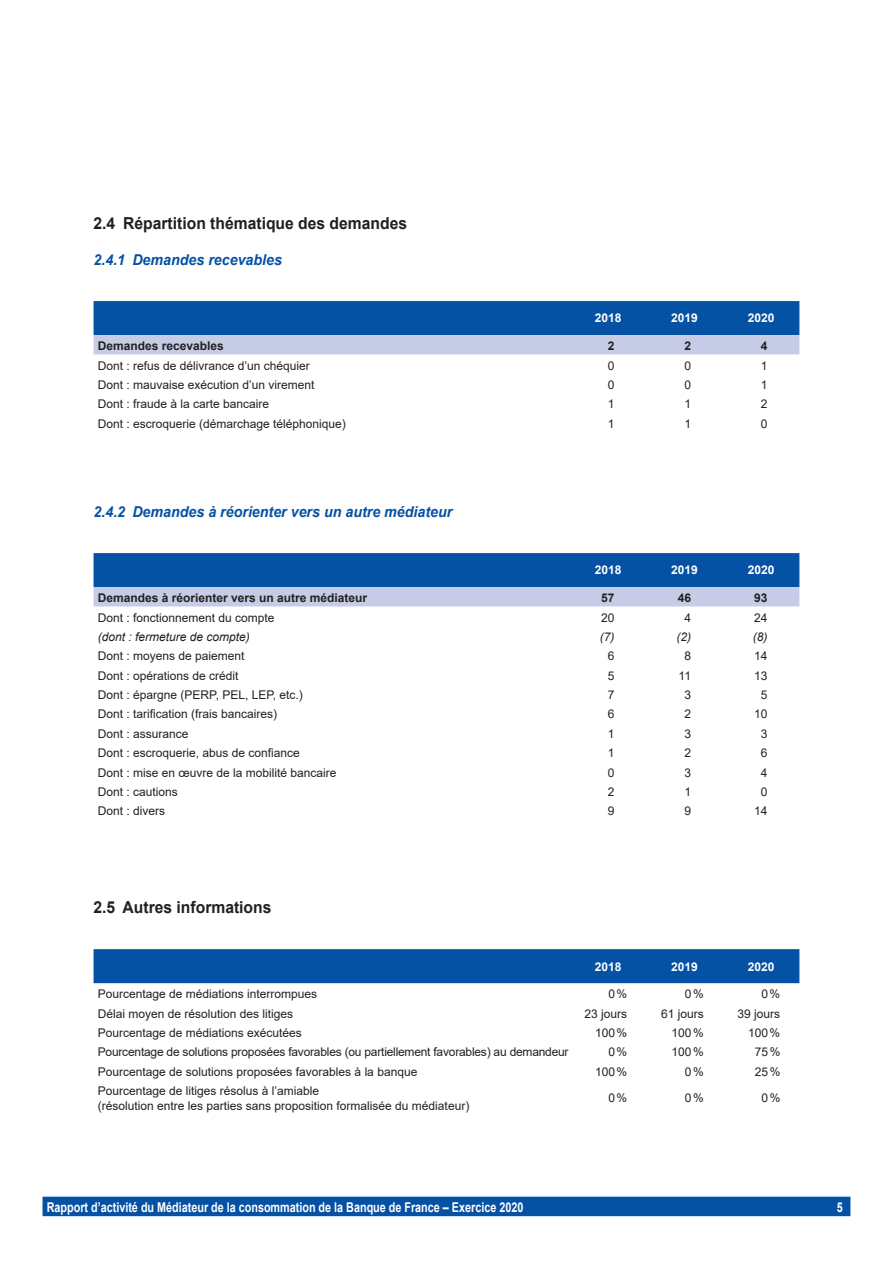
<style>
.page{position:relative;width:893px;height:1263px;background:#fff}
.page>*{position:absolute;margin:0;border:0;box-sizing:border-box;transform-origin:0 0}
.t1{font:700 16.5px "Arial";color:#231f20;scale:.95 1}
.t2{font:italic 700 15px "Arial";color:#0551a4;scale:.95 1}
.t3{font:700 13.5px "Arial";color:#fff;scale:.8 1}
.t4{font:12px/14.4px "Arial";color:#231f20}
.t5{font:12px "Arial";letter-spacing:-.02em;color:#231f20}
.t6{font:700 12px "Arial";color:#231f20}
.t7{font:700 12px "Arial";color:#fff}
.t8{font:italic 12px "Arial";color:#231f20}
</style>
<div class="page">
<div style="left:43px;top:1197px;width:807px;height:19px;background:#0551a4"></div>
<svg style="left:94px;top:301px;width:705px;height:53px;background:#4a7dbb"></svg>
<svg style="left:94px;top:553px;width:705px;height:53px;background:#4b7dbb"></svg>
<div style="left:94px;top:949px;width:705px;height:34px;background:#0551a4"></div>
<h1 class="t1" style="left:94px;top:212px;width:332px">2.4 Répartition thématique des demandes</h1>
<p class="t2" style="left:94px;top:250px;width:200px">2.4.1 Demandes recevables</p>
<p class="t7" style="left:595px;top:310px;width:28px">2018</p>
<p class="t7" style="left:671px;top:310px;width:28px">2019</p>
<p class="t7" style="left:748px;top:310px;width:28px">2020</p>
<p class="t6" style="left:98px;top:337px;width:128px">Demandes recevables</p>
<p class="t6" style="left:608px;top:337px;width:8px">2</p>
<p class="t6" style="left:684px;top:337px;width:8px">2</p>
<p class="t6" style="left:761px;top:337px;width:8px">4</p>
<p class="t4" style="left:98px;top:358px;width:214px">Dont : refus de délivrance d’un chéquier</p>
<p class="t4" style="left:608px;top:358px;width:8px">0</p>
<p class="t4" style="left:684px;top:358px;width:8px">0</p>
<p class="t4" style="left:761px;top:358px;width:8px">1</p>
<p class="t4" style="left:98px;top:377px;width:218px">Dont : mauvaise exécution d’un virement</p>
<p class="t4" style="left:608px;top:377px;width:8px">0</p>
<p class="t4" style="left:684px;top:377px;width:8px">0</p>
<p class="t4" style="left:761px;top:377px;width:8px">1</p>
<p class="t4" style="left:98px;top:397px;width:173px">Dont : fraude à la carte bancaire</p>
<p class="t4" style="left:608px;top:397px;width:8px">1</p>
<p class="t4" style="left:684px;top:397px;width:8px">1</p>
<p class="t4" style="left:761px;top:397px;width:8px">2</p>
<p class="t4" style="left:98px;top:416px;width:250px">Dont : escroquerie (démarchage téléphonique)</p>
<p class="t4" style="left:608px;top:416px;width:8px">1</p>
<p class="t4" style="left:684px;top:416px;width:8px">1</p>
<p class="t4" style="left:761px;top:416px;width:8px">0</p>
<p class="t2" style="left:94px;top:502px;width:379px">2.4.2 Demandes à réorienter vers un autre médiateur</p>
<p class="t7" style="left:595px;top:562px;width:28px">2018</p>
<p class="t7" style="left:671px;top:562px;width:28px">2019</p>
<p class="t7" style="left:748px;top:562px;width:28px">2020</p>
<p class="t6" style="left:98px;top:589px;width:271px">Demandes à réorienter vers un autre médiateur</p>
<p class="t6" style="left:601px;top:589px;width:15px">57</p>
<p class="t6" style="left:678px;top:589px;width:15px">46</p>
<p class="t6" style="left:754px;top:589px;width:15px">93</p>
<p class="t4" style="left:98px;top:610px;width:178px">Dont : fonctionnement du compte</p>
<p class="t4" style="left:601px;top:610px;width:15px">20</p>
<p class="t4" style="left:684px;top:610px;width:8px">4</p>
<p class="t4" style="left:754px;top:610px;width:15px">24</p>
<p class="t8" style="left:98px;top:629px;width:154px">(dont : fermeture de compte)</p>
<p class="t8" style="left:600px;top:629px;width:16px">(7)</p>
<p class="t8" style="left:676px;top:629px;width:16px">(2)</p>
<p class="t8" style="left:753px;top:629px;width:16px">(8)</p>
<p class="t4" style="left:98px;top:649px;width:148px">Dont : moyens de paiement</p>
<p class="t4" style="left:608px;top:649px;width:8px">6</p>
<p class="t4" style="left:684px;top:649px;width:8px">8</p>
<p class="t4" style="left:754px;top:649px;width:15px">14</p>
<p class="t4" style="left:98px;top:668px;width:142px">Dont : opérations de crédit</p>
<p class="t4" style="left:608px;top:668px;width:8px">5</p>
<p class="t4" style="left:678px;top:668px;width:14px">11</p>
<p class="t4" style="left:754px;top:668px;width:15px">13</p>
<p class="t4" style="left:98px;top:688px;width:207px">Dont : épargne (PERP, PEL, LEP, etc.)</p>
<p class="t4" style="left:608px;top:688px;width:8px">7</p>
<p class="t4" style="left:684px;top:688px;width:8px">3</p>
<p class="t4" style="left:761px;top:688px;width:8px">5</p>
<p class="t4" style="left:98px;top:707px;width:181px">Dont : tarification (frais bancaires)</p>
<p class="t4" style="left:608px;top:707px;width:8px">6</p>
<p class="t4" style="left:684px;top:707px;width:8px">2</p>
<p class="t4" style="left:754px;top:707px;width:15px">10</p>
<p class="t4" style="left:98px;top:726px;width:92px">Dont : assurance</p>
<p class="t4" style="left:608px;top:726px;width:8px">1</p>
<p class="t4" style="left:684px;top:726px;width:8px">3</p>
<p class="t4" style="left:761px;top:726px;width:8px">3</p>
<p class="t4" style="left:98px;top:746px;width:204px">Dont : escroquerie, abus de confiance</p>
<p class="t4" style="left:608px;top:746px;width:8px">1</p>
<p class="t4" style="left:684px;top:746px;width:8px">2</p>
<p class="t4" style="left:761px;top:746px;width:8px">6</p>
<p class="t4" style="left:98px;top:765px;width:240px">Dont : mise en œuvre de la mobilité bancaire</p>
<p class="t4" style="left:608px;top:765px;width:8px">0</p>
<p class="t4" style="left:684px;top:765px;width:8px">3</p>
<p class="t4" style="left:761px;top:765px;width:8px">4</p>
<p class="t4" style="left:98px;top:784px;width:82px">Dont : cautions</p>
<p class="t4" style="left:608px;top:784px;width:8px">2</p>
<p class="t4" style="left:684px;top:784px;width:8px">1</p>
<p class="t4" style="left:761px;top:784px;width:8px">0</p>
<p class="t4" style="left:98px;top:804px;width:69px">Dont : divers</p>
<p class="t4" style="left:608px;top:804px;width:8px">9</p>
<p class="t4" style="left:684px;top:804px;width:8px">9</p>
<p class="t4" style="left:754px;top:804px;width:15px">14</p>
<h1 class="t1" style="left:94px;top:896px;width:189px">2.5 Autres informations</h1>
<p class="t7" style="left:595px;top:958px;width:28px">2018</p>
<p class="t7" style="left:671px;top:958px;width:28px">2019</p>
<p class="t7" style="left:748px;top:958px;width:28px">2020</p>
<p class="t4" style="left:98px;top:987px;width:221px">Pourcentage de médiations interrompues</p>
<p class="t4" style="left:608px;top:987px;width:20px">0%</p>
<p class="t4" style="left:685px;top:987px;width:20px">0%</p>
<p class="t4" style="left:761px;top:987px;width:20px">0%</p>
<p class="t4" style="left:98px;top:1006px;width:197px">Délai moyen de résolution des litiges</p>
<p class="t4" style="left:584px;top:1006px;width:44px">23 jours</p>
<p class="t4" style="left:661px;top:1006px;width:44px">61 jours</p>
<p class="t4" style="left:738px;top:1006px;width:44px">39 jours</p>
<p class="t4" style="left:98px;top:1025px;width:206px">Pourcentage de médiations exécutées</p>
<p class="t4" style="left:595px;top:1025px;width:34px">100%</p>
<p class="t4" style="left:672px;top:1025px;width:34px">100%</p>
<p class="t4" style="left:748px;top:1025px;width:34px">100%</p>
<p class="t5" style="left:98px;top:1044px;width:472px">Pourcentage de solutions proposées favorables (ou partiellement favorables) au demandeur</p>
<p class="t4" style="left:608px;top:1045px;width:20px">0%</p>
<p class="t4" style="left:672px;top:1045px;width:34px">100%</p>
<p class="t4" style="left:755px;top:1045px;width:27px">75%</p>
<p class="t4" style="left:98px;top:1064px;width:321px">Pourcentage de solutions proposées favorables à la banque</p>
<p class="t4" style="left:595px;top:1064px;width:34px">100%</p>
<p class="t4" style="left:685px;top:1064px;width:20px">0%</p>
<p class="t4" style="left:755px;top:1064px;width:27px">25%</p>
<p class="t4" style="left:98px;top:1084px;width:373px">Pourcentage de litiges résolus à l’amiable<br>(résolution entre les parties sans proposition formalisée du médiateur)</p>
<p class="t4" style="left:608px;top:1091px;width:20px">0%</p>
<p class="t4" style="left:685px;top:1091px;width:20px">0%</p>
<p class="t4" style="left:761px;top:1091px;width:20px">0%</p>
<p class="t3" style="left:47px;top:1197px;width:597px">Rapport d’activité du Médiateur de la consommation de la Banque de France – Exercice 2020</p>
<p class="t3" style="left:837px;top:1197px;width:9px">5</p>
</div>
